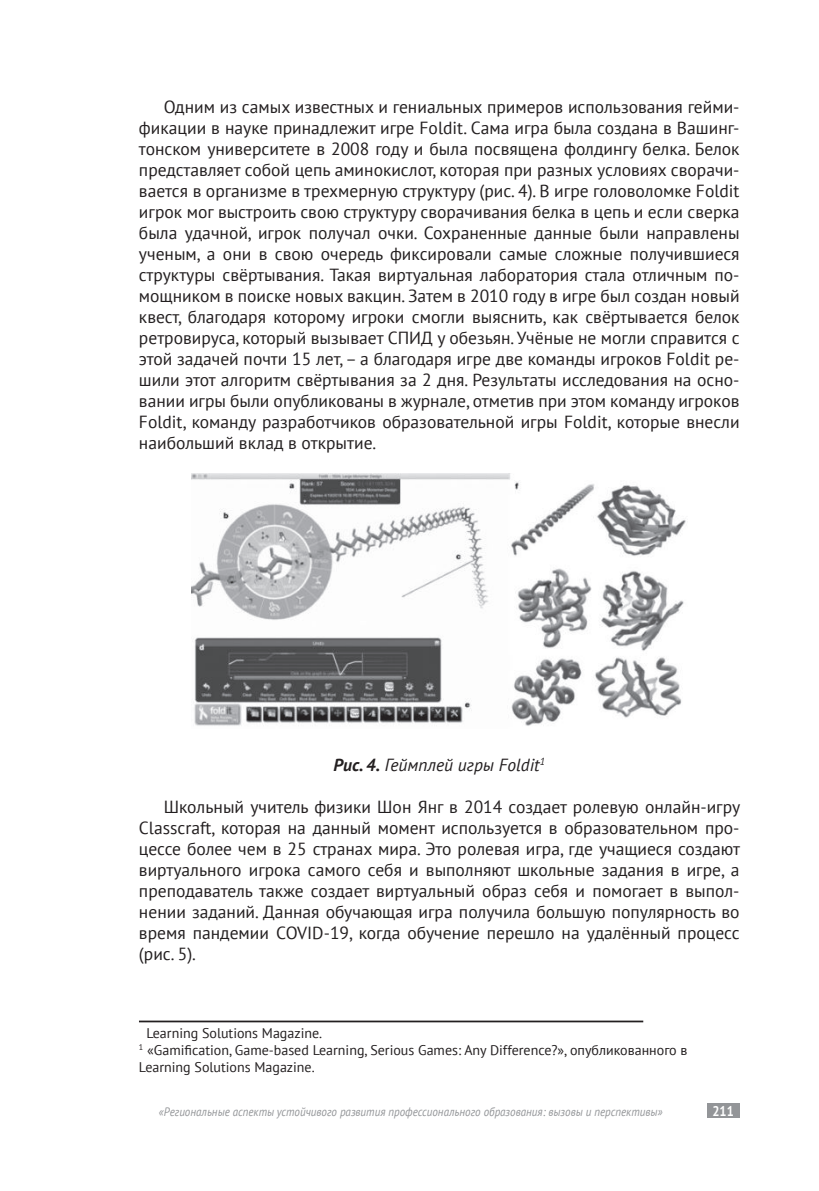
<style>
.page{position:relative;width:819px;height:1191px;background:#fff}
.page>*{position:absolute;margin:0;border:0;box-sizing:border-box;transform-origin:0 0}
.t1{font:17.5px/21px "PT Sans";color:#231f20;text-align:justify}
.t2{font:italic 17.5px "PT Sans";color:#231f20}
.t3{font:14px/16.8px "PT Sans";color:#231f20}
.t4{font:700 14px "PT Sans";color:#fff;scale:.9 1}
.t5{font:italic 12.25px "PT Sans";color:#939598;scale:.9 1}
.s1{font-weight:700}
</style>
<div class="page">
<div style="left:706px;top:1103px;width:33px;height:15px;background:#939598"></div>
<img style="left:191px;top:473px;width:495px;height:253px">
<hr style="left:139px;top:1020px;width:504px;height:2px;background:#231f20">
<p class="t1" style="left:139px;top:96px;width:602px;text-indent:25px">Одним из самых известных и гениальных примеров использования гейми&shy;фикации в науке принадлежит игре Fоldit. Сама игра была создана в Вашинг&shy;тонском университете в 2008 году и была посвящена фолдингу белка. Белок представляет собой цепь аминокислот, которая при разных условиях сворачи&shy;вается в организме в трехмерную структуру (рис. 4). В игре головоломке Fоldit игрок мог выстроить свою структуру сворачивания белка в цепь и если сверка была удачной, игрок получал очки. Сохраненные данные были направлены ученым, а они в свою очередь фиксировали самые сложные получившиеся структуры свёртывания. Такая виртуальная лаборатория стала отличным по&shy;мощником в поиске новых вакцин. Затем в 2010 году в игре был создан новый квест, благодаря которому игроки смогли выяснить, как свёртывается белок ретровируса, который вызывает СПИД у обезьян. Учёные не могли справится с этой задачей почти 15 лет, – а благодаря игре две команды игроков Fоldit ре&shy;шили этот алгоритм свёртывания за 2 дня. Результаты исследования на осно&shy;вании игры были опубликованы в журнале, отметив при этом команду игроков Fоldit, команду разработчиков образовательной игры Foldit, которые внесли наибольший вклад в открытие.</p>
<p class="t2" style="left:333px;top:753px;width:213px"><span class="s1">Рис. 4.</span> Геймплей игры Foldit<sup>1</sup></p>
<p class="t1" style="left:139px;top:796px;width:602px;text-indent:25px">Школьный учитель физики Шон Янг в 2014 создает ролевую онлайн-игру Classcraft, которая на данный момент используется в образовательном про&shy;цессе более чем в 25 странах мира. Это ролевая игра, где учащиеся создают виртуального игрока самого себя и выполняют школьные задания в игре, а преподаватель также создает виртуальный образ себя и помогает в выпол&shy;нении заданий. Данная обучающая игра получила большую популярность во время пандемии COVID-19, когда обучение перешло на удалённый процесс (рис. 5).</p>
<p class="t3" style="left:139px;top:1024px;width:550px;text-indent:7px">Learning Solutions Magazine.<br><sup>1</sup> «Gamification, Game-based Learning, Serious Games: Any Difference?», опубликованного в<br>Learning Solutions Magazine.</p>
<p class="t5" style="left:159px;top:1103px;width:561px">«Региональные аспекты устойчивого развития профессионального образования: вызовы и перспективы»</p>
<p class="t4" style="left:712px;top:1102px;width:25px">211</p>
</div>
